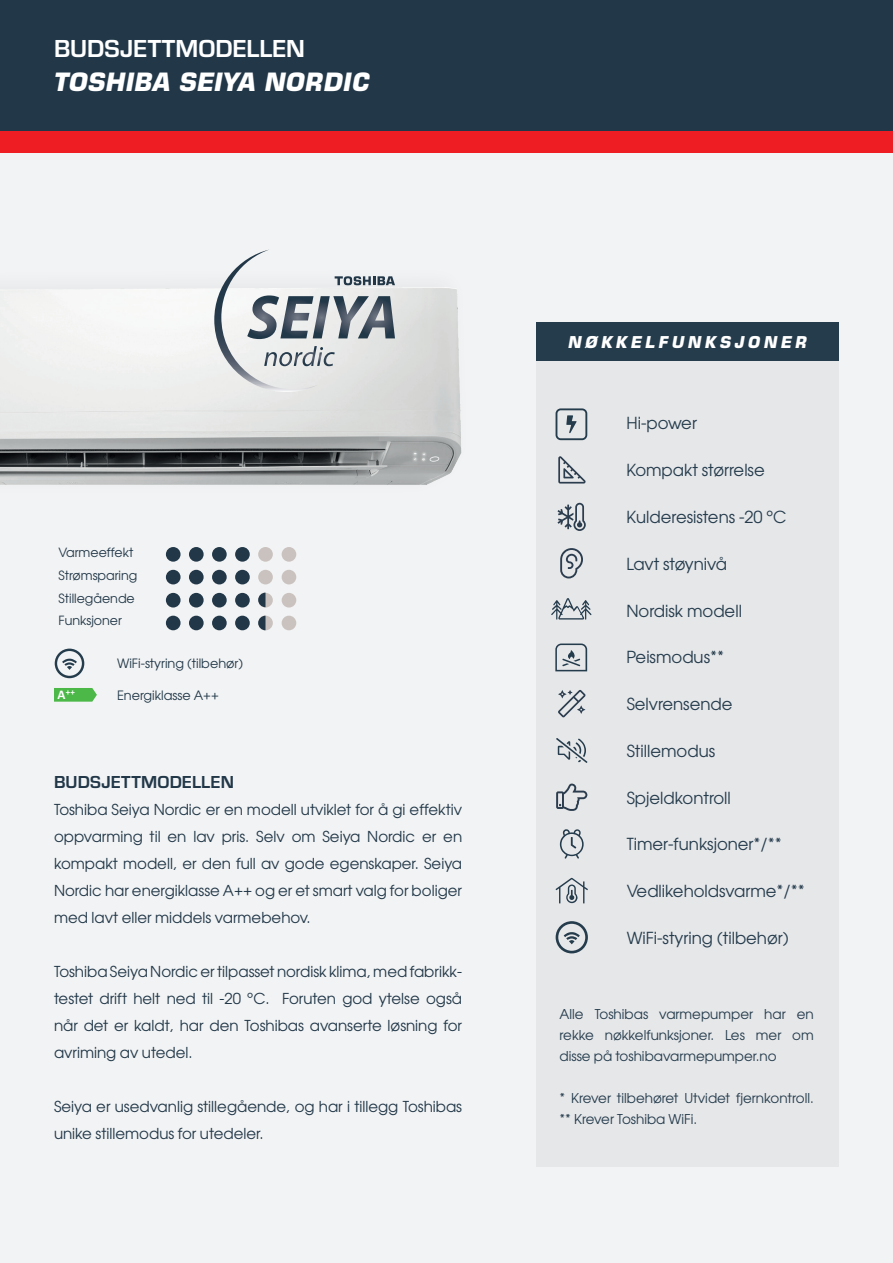
<style>
.page{position:relative;width:893px;height:1263px;background:#f2f3f4}
.page>*{position:absolute;margin:0;border:0;box-sizing:border-box;transform-origin:0 0}
.t1{font:italic 700 25.5px "Eurostile LT Std";color:#fff}
.t2{font:700 25.5px "Eurostile";color:#fff}
.t3{font:700 18px "Eurostile";letter-spacing:.01em;color:#223849}
.t4{font:16.5px "Avant Garde Gothic ITC";color:#253c4d}
.t5{font:italic 700 16.5px "Eurostile LT Std";letter-spacing:.2em;color:#fff}
.t6{font:15px/27px "Avant Garde Gothic ITC";color:#223849;text-align:justify}
.t7{font:13.5px/21px "Avant Garde Gothic ITC";color:#253c4d;text-align:justify}
.t8{font:700 13.2px "Calibri";color:#fff}
.t9{font:12.75px "Avant Garde Gothic ITC";color:#223849}
.t10{font:12.6px/22.8px "Avant Garde Gothic ITC";color:#223849}
.t11{font:700 9px "Calibri";color:#fff}
</style>
<div class="page">
<div style="left:0;top:0;width:893px;height:152px;background:#223849"></div>
<div style="left:0;top:131px;width:893px;height:21px;background:#ee1d23"></div>
<img style="left:0;top:288px;width:462px;height:197px">
<svg style="left:214px;top:249px;width:181px;height:143px"></svg>
<div style="left:258px;top:547px;width:15px;height:15px;background:#cac2bf;border-radius:50%"></div>
<div style="left:282px;top:547px;width:14px;height:15px;background:#cac2bf;border-radius:50%"></div>
<div style="left:258px;top:570px;width:15px;height:14px;background:#cac2bf;border-radius:50%"></div>
<div style="left:282px;top:570px;width:14px;height:14px;background:#cac2bf;border-radius:50%"></div>
<svg style="left:258px;top:593px;width:15px;height:14px"></svg>
<div style="left:282px;top:593px;width:14px;height:14px;background:#cac2bf;border-radius:50%"></div>
<svg style="left:258px;top:616px;width:15px;height:14px"></svg>
<div style="left:282px;top:616px;width:14px;height:14px;background:#cac2bf;border-radius:50%"></div>
<div style="left:166px;top:547px;width:15px;height:15px;background:#223849;border-radius:50%"></div>
<div style="left:189px;top:547px;width:15px;height:15px;background:#223849;border-radius:50%"></div>
<div style="left:212px;top:547px;width:15px;height:15px;background:#223849;border-radius:50%"></div>
<div style="left:235px;top:547px;width:15px;height:15px;background:#223849;border-radius:50%"></div>
<div style="left:166px;top:570px;width:15px;height:14px;background:#223849;border-radius:50%"></div>
<div style="left:189px;top:570px;width:15px;height:14px;background:#223849;border-radius:50%"></div>
<div style="left:212px;top:570px;width:15px;height:14px;background:#223849;border-radius:50%"></div>
<div style="left:235px;top:570px;width:15px;height:14px;background:#223849;border-radius:50%"></div>
<div style="left:166px;top:593px;width:15px;height:14px;background:#223849;border-radius:50%"></div>
<div style="left:189px;top:593px;width:15px;height:14px;background:#223849;border-radius:50%"></div>
<div style="left:212px;top:593px;width:15px;height:14px;background:#223849;border-radius:50%"></div>
<div style="left:235px;top:593px;width:15px;height:14px;background:#223849;border-radius:50%"></div>
<div style="left:166px;top:616px;width:15px;height:14px;background:#223849;border-radius:50%"></div>
<div style="left:189px;top:616px;width:15px;height:14px;background:#223849;border-radius:50%"></div>
<div style="left:212px;top:616px;width:15px;height:14px;background:#223849;border-radius:50%"></div>
<div style="left:235px;top:616px;width:15px;height:14px;background:#223849;border-radius:50%"></div>
<svg style="left:258px;top:593px;width:7px;height:14px"></svg>
<svg style="left:258px;top:616px;width:7px;height:14px"></svg>
<div style="left:537px;top:360px;width:302px;height:806px;background:#e6e7e9"></div>
<div style="left:537px;top:323px;width:302px;height:38px;background:#253c4d"></div>
<svg style="left:555px;top:878px;width:33px;height:25px"></svg>
<svg style="left:556px;top:738px;width:31px;height:25px"></svg>
<svg style="left:556px;top:408px;width:31px;height:32px"></svg>
<svg style="left:560px;top:829px;width:24px;height:29px"></svg>
<svg style="left:556px;top:921px;width:32px;height:32px"></svg>
<svg style="left:560px;top:548px;width:23px;height:30px"></svg>
<svg style="left:556px;top:783px;width:31px;height:28px"></svg>
<svg style="left:558px;top:456px;width:28px;height:27px"></svg>
<svg style="left:558px;top:690px;width:27px;height:27px"></svg>
<svg style="left:558px;top:503px;width:28px;height:28px"></svg>
<svg style="left:551px;top:598px;width:40px;height:22px"></svg>
<svg style="left:555px;top:643px;width:32px;height:28px"></svg>
<svg style="left:55px;top:649px;width:29px;height:29px"></svg>
<svg style="left:54px;top:688px;width:43px;height:14px"></svg>
<h1 class="t2" style="left:54px;top:30px;width:253px">BUDSJETTMODELLEN</h1>
<h1 class="t1" style="left:54px;top:67px;width:318px">TOSHIBA SEIYA NORDIC</h1>
<p class="t10" style="left:59px;top:541px;width:80px">Varmeeffekt<br>Strømsparing<br>Stillegående<br>Funksjoner</p>
<p class="t9" style="left:117px;top:656px;width:128px">WiFi-styring (tilbehør)</p>
<p class="t8" style="left:57px;top:685px;width:9px">A</p>
<p class="t9" style="left:117px;top:687px;width:103px">Energiklasse A++</p>
<p class="t11" style="left:66px;top:686px;width:11px">++</p>
<p class="t3" style="left:54px;top:769px;width:181px">BUDSJETTMODELLEN</p>
<p class="t6" style="left:54px;top:796px;width:410px">Toshiba Seiya Nordic er en modell utviklet for å gi effektiv oppvarming til en lav pris. Selv om Seiya Nordic er en kompakt modell, er den full av gode egenskaper. Seiya Nordic har energiklasse A++ og er et smart valg for boliger med lavt eller middels varmebehov.</p>
<p class="t6" style="left:54px;top:958px;width:410px">Toshiba Seiya Nordic er tilpasset nordisk klima, med fabrikk&shy;testet drift helt ned til -20 °C. Foruten god ytelse også når det er kaldt, har den Toshibas avanserte løsning for avriming av utedel.</p>
<p class="t6" style="left:54px;top:1093px;width:410px">Seiya er usedvanlig stillegående, og har i tillegg Toshibas unike stillemodus for utedeler.</p>
<p class="t5" style="left:569px;top:332px;width:240px">NØKKELFUNKSJONER</p>
<p class="t4" style="left:626px;top:413px;width:72px">Hi-power</p>
<p class="t4" style="left:626px;top:460px;width:140px">Kompakt størrelse</p>
<p class="t4" style="left:626px;top:507px;width:162px">Kulderesistens -20 °C</p>
<p class="t4" style="left:626px;top:553px;width:102px">Lavt støynivå</p>
<p class="t4" style="left:626px;top:600px;width:117px">Nordisk modell</p>
<p class="t4" style="left:626px;top:647px;width:99px">Peismodus**</p>
<p class="t4" style="left:627px;top:694px;width:107px">Selvrensende</p>
<p class="t4" style="left:627px;top:740px;width:90px">Stillemodus</p>
<p class="t4" style="left:627px;top:787px;width:106px">Spjeldkontroll</p>
<p class="t4" style="left:627px;top:834px;width:157px">Timer-funksjoner*/**</p>
<p class="t4" style="left:627px;top:881px;width:180px">Vedlikeholdsvarme*/**</p>
<p class="t4" style="left:627px;top:928px;width:164px">WiFi-styring (tilbehør)</p>
<p class="t7" style="left:560px;top:1003px;width:256px">Alle Toshibas varmepumper har en rekke nøkkelfunksjoner. Les mer om disse på toshibavarmepumper.no</p>
<p class="t7" style="left:560px;top:1087px;width:256px">* Krever tilbehøret Utvidet fjernkontroll. ** Krever Toshiba WiFi.</p>
</div>
